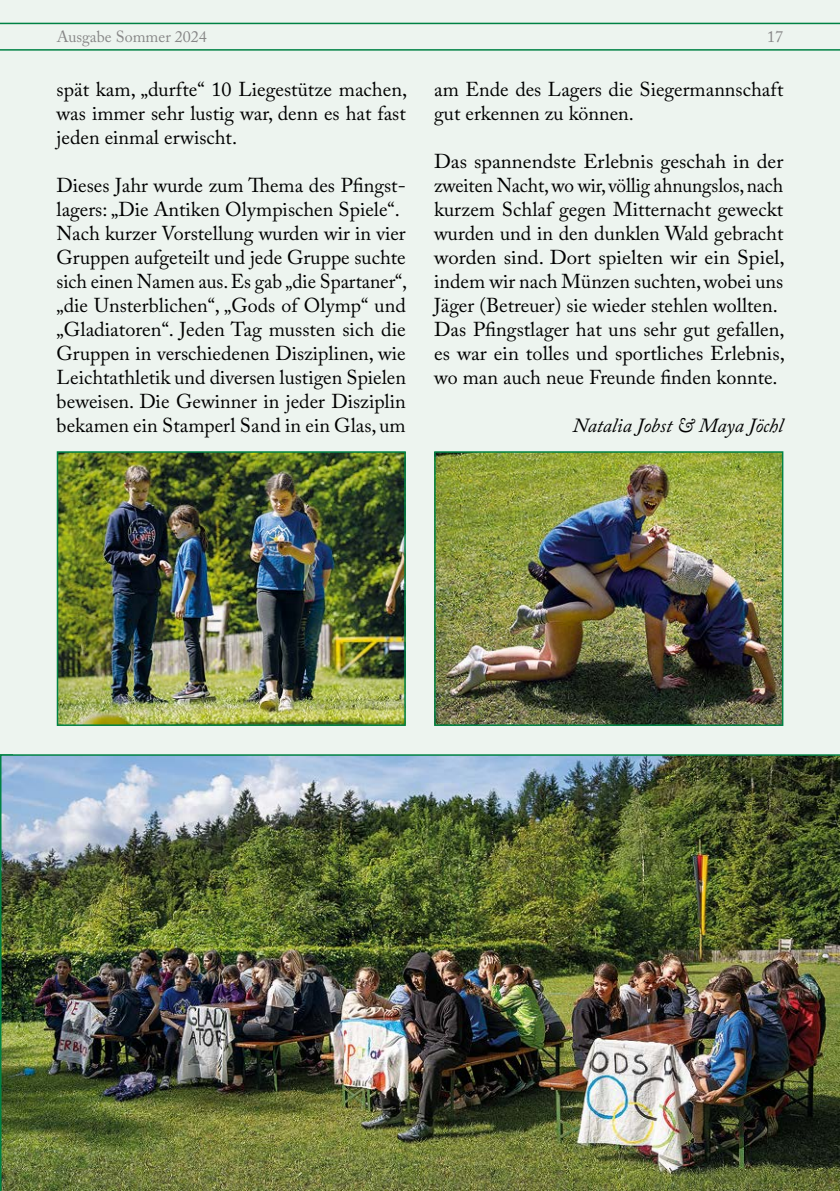
<style>
.page{position:relative;width:840px;height:1191px;background:#fff}
.page>*{position:absolute;margin:0;border:0;box-sizing:border-box;transform-origin:0 0}
.Absatzformat_1{font:20px/24px "Adobe Caslon Pro";color:#000;text-align:justify}
.Absatzformat_1-2{font:italic 20px "Adobe Caslon Pro";color:#000}
.t1{font:16px "Adobe Caslon Pro";color:#878787}
</style>
<div class="page">
<div style="left:0;top:0;width:839px;height:85px;background:#edf4ef"></div>
<hr style="left:0;top:49px;width:839px;height:2px;background:#008244">
<hr style="left:0;top:23px;width:839px;height:1px;background:#008244">
<div style="left:0;top:68px;width:839px;height:1123px;background:#edf4ef"></div>
<img style="left:60px;top:454px;width:342px;height:269px">
<div style="left:57px;top:451px;width:348px;height:275px;border:2px solid #008244"></div>
<img style="left:437px;top:454px;width:343px;height:269px">
<div style="left:434px;top:451px;width:349px;height:275px;border:2px solid #008244"></div>
<img style="left:0;top:754px;width:839px;height:437px">
<p class="t1" style="left:57px;top:28px;width:151px">Ausgabe Sommer 2024</p>
<p class="t1" style="left:766px;top:28px;width:17px">17</p>
<p class="Absatzformat_1" style="left:57px;top:77px;width:352px">spät kam, „durfte“ 10 Liegestütze machen, was immer sehr lustig war, denn es hat fast jeden einmal erwischt.</p>
<p class="Absatzformat_1" style="left:57px;top:173px;width:350px">Dieses Jahr wurde zum Thema des Pfingst&shy;lagers: „Die Antiken Olympischen Spiele“.</p>
<p class="Absatzformat_1" style="left:57px;top:221px;width:352px">Nach kurzer Vorstellung wurden wir in vier Gruppen aufgeteilt und jede Gruppe suchte sich einen Namen aus. Es gab „die Spartaner“, „die Unsterblichen“, „Gods of Olymp“ und „Gladiatoren“. Jeden Tag mussten sich die Gruppen in verschiedenen Disziplinen, wie Leichtathletik und diversen lustigen Spielen beweisen. Die Gewinner in jeder Disziplin bekamen ein Stamperl Sand in ein Glas, um</p>
<p class="Absatzformat_1" style="left:434px;top:77px;width:350px">am Ende des Lagers die Siegermannschaft gut erkennen zu können.</p>
<p class="Absatzformat_1" style="left:434px;top:149px;width:352px">Das spannendste Erlebnis geschah in der zweiten Nacht, wo wir, völlig ahnungslos, nach kurzem Schlaf gegen Mitternacht geweckt wurden und in den dunklen Wald gebracht worden sind. Dort spielten wir ein Spiel, indem wir nach Münzen suchten, wobei uns Jäger (Betreuer) sie wieder stehlen wollten.</p>
<p class="Absatzformat_1" style="left:434px;top:317px;width:352px">Das Pfingstlager hat uns sehr gut gefallen, es war ein tolles und sportliches Erlebnis, wo man auch neue Freunde finden konnte.</p>
<p class="Absatzformat_1-2" style="left:572px;top:413px;width:212px">Natalia Jobst &amp; Maya Jöchl</p>
</div>
